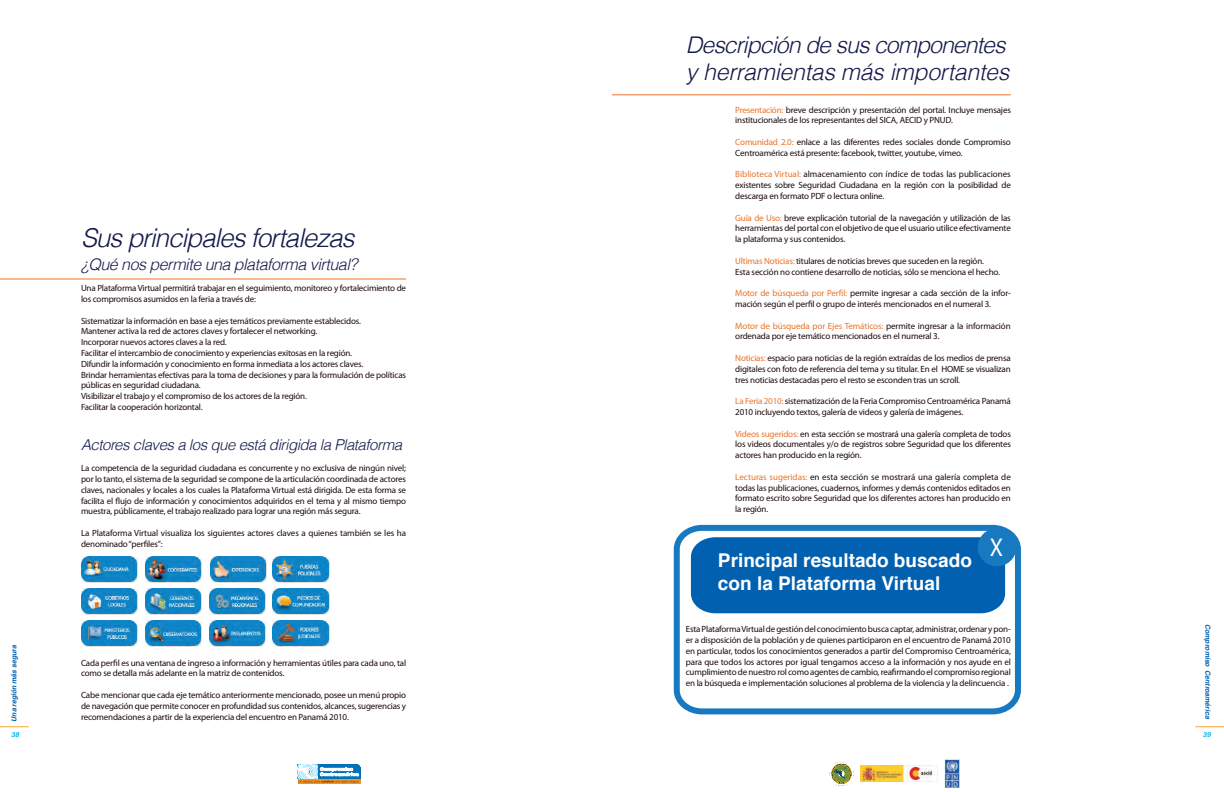
<style>
.page{position:relative;width:1224px;height:792px;background:#fff}
.page>*{position:absolute;margin:0;border:0;box-sizing:border-box;transform-origin:0 0}
.t1{font:italic 300 26px "Helvetica";letter-spacing:-.04em;color:#14194a}
.t2{font:25.9px "Myriad Pro";color:#fff;scale:.9 1}
.t3{font:italic 300 23px/27.6px "Helvetica";letter-spacing:-.025em;color:#14194a}
.t4{font:700 19px/22.8px "Helvetica";color:#fff}
.t5{font:italic 300 16px "Helvetica";letter-spacing:-.03em;color:#14194a}
.t6{font:italic 300 15px "Helvetica";letter-spacing:-.03em;color:#14194a}
.t7{font:9px/10.8px "Myriad Pro";letter-spacing:-.02em;color:#1b090a}
.t8{font:italic 700 7px "Helvetica";color:#0161b0}
.t9{font:italic 700 7px "Helvetica";color:#00baf1}
.s1{color:#e97429}
</style>
<div class="page">
<svg style="left:0;top:726px;width:29px;height:1px"></svg>
<svg style="left:1195px;top:726px;width:29px;height:1px"></svg>
<div style="left:298px;top:779px;width:62px;height:5px;background:#f7931d"></div>
<div style="left:321px;top:768px;width:39px;height:11px;background:#0072bc"></div>
<svg style="left:297px;top:764px;width:62px;height:19px"></svg>
<img style="left:831px;top:761px;width:23px;height:25px">
<img style="left:944px;top:760px;width:15px;height:27px">
<img style="left:860px;top:766px;width:78px;height:15px">
<hr style="left:0;top:278px;width:406px;height:1px;background:#e97429">
<img style="left:81px;top:556px;width:56px;height:26px">
<img style="left:146px;top:556px;width:56px;height:26px">
<img style="left:211px;top:556px;width:56px;height:26px">
<img style="left:273px;top:556px;width:56px;height:26px">
<img style="left:81px;top:588px;width:56px;height:26px">
<img style="left:146px;top:588px;width:56px;height:26px">
<img style="left:209px;top:588px;width:57px;height:26px">
<img style="left:273px;top:588px;width:56px;height:26px">
<img style="left:81px;top:621px;width:56px;height:25px">
<img style="left:146px;top:621px;width:56px;height:25px">
<img style="left:209px;top:621px;width:57px;height:25px">
<img style="left:273px;top:621px;width:56px;height:25px">
<hr style="left:612px;top:94px;width:399px;height:1px;background:#e97429">
<svg style="left:673px;top:524px;width:348px;height:191px"></svg>
<div style="left:691px;top:537px;width:314px;height:76px;background:#0161b0"></div>
<div style="left:978px;top:528px;width:38px;height:38px;background:#1779bf;border-radius:50%"></div>
<p class="t8" style="left:8px;top:722px;width:78px;rotate:-90deg">Una región más segura</p>
<h1 class="t1" style="left:81px;top:221px;width:275px">Sus principales fortalezas</h1>
<h3 class="t5" style="left:81px;top:254px;width:278px">¿Qué nos permite una plataforma virtual?</h3>
<p class="t7" style="left:81px;top:283px;width:327px">Una Plataforma Virtual permitirá trabajar en el seguimiento, monitoreo y fortalecimiento de los compromisos asumidos en la feria a través de:</p>
<p class="t7" style="left:81px;top:315px;width:327px">Sistematizar la información en base a ejes temáticos previamente establecidos.<br>Mantener activa la red de actores claves y fortalecer el networking.<br>Incorporar nuevos actores claves a la red.<br>Facilitar el intercambio de conocimiento y experiencias exitosas en la región.<br>Difundir la información y conocimiento en forma inmediata a los actores claves.<br>Brindar herramientas efectivas para la toma de decisiones y para la formulación de políticas públicas en seguridad ciudadana.<br>Visibilizar el trabajo y el compromiso de los actores de la región.<br>Facilitar la cooperación horizontal.</p>
<h3 class="t6" style="left:81px;top:435px;width:323px">Actores claves a los que está dirigida la Plataforma</h3>
<p class="t7" style="left:81px;top:463px;width:327px;text-align:justify">La competencia de la seguridad ciudadana es concurrente y no exclusiva de ningún nivel; por lo tanto, el sistema de la seguridad se compone de la articulación coordinada de actores claves, nacionales y locales a los cuales la Plataforma Virtual está dirigida. De esta forma se facilita el flujo de información y conocimientos adquiridos en el tema y al mismo tiempo muestra, públicamente, el trabajo realizado para lograr una región más segura.</p>
<p class="t7" style="left:81px;top:527px;width:327px">La Plataforma Virtual visualiza los siguientes actores claves a quienes también se les ha denominado “perfiles”:</p>
<p class="t7" style="left:81px;top:657px;width:327px">Cada perfil es una ventana de ingreso a información y herramientas útiles para cada uno, tal como se detalla más adelante en la matriz de contenidos.</p>
<p class="t7" style="left:81px;top:689px;width:327px;text-align:justify">Cabe mencionar que cada eje temático anteriormente mencionado, posee un menú propio de navegación que permite conocer en profundidad sus contenidos, alcances, sugerencias y recomendaciones a partir de la experiencia del encuentro en Panamá 2010.</p>
<h3 class="t3" style="left:686px;top:31px;width:325px">Descripción de sus componentes y herramientas más importantes</h3>
<p class="t7" style="left:735px;top:104px;width:277px"><span class="s1">Presentación:</span> breve descripción y presentación del portal. Incluye mensajes institucionales de los representantes del SICA, AECID y PNUD.</p>
<p class="t7" style="left:735px;top:136px;width:277px"><span class="s1">Comunidad 2.0:</span> enlace a las diferentes redes sociales donde Compromiso<br>Centroamérica está presente: facebook, twitter, youtube, vimeo.</p>
<p class="t7" style="left:735px;top:169px;width:277px;text-align:justify"><span class="s1">Biblioteca Virtual:</span> almacenamiento con índice de todas las publicaciones existentes sobre Seguridad Ciudadana en la región con la posibilidad de descarga en formato PDF o lectura online.</p>
<p class="t7" style="left:735px;top:212px;width:277px;text-align:justify"><span class="s1">Guía de Uso:</span> breve explicación tutorial de la navegación y utilización de las herramientas del portal con el objetivo de que el usuario utilice efectivamente la plataforma y sus contenidos.</p>
<p class="t7" style="left:735px;top:255px;width:266px"><span class="s1">Ultimas Noticias:</span> titulares de noticias breves que suceden en la región.<br>Esta sección no contiene desarrollo de noticias, sólo se menciona el hecho.</p>
<p class="t7" style="left:735px;top:288px;width:277px"><span class="s1">Motor de búsqueda por Perfil:</span> permite ingresar a cada sección de la infor&shy;mación según el perfil o grupo de interés mencionados en el numeral 3.</p>
<p class="t7" style="left:735px;top:320px;width:277px"><span class="s1">Motor de búsqueda por Ejes Temáticos:</span> permite ingresar a la información ordenada por eje temático mencionados en el numeral 3.</p>
<p class="t7" style="left:735px;top:352px;width:277px;text-align:justify"><span class="s1">Noticias:</span> espacio para noticias de la región extraídas de los medios de prensa digitales con foto de referencia del tema y su titular. En el HOME se visualizan tres noticias destacadas pero el resto se esconden tras un scroll.</p>
<p class="t7" style="left:735px;top:396px;width:277px"><span class="s1">La Feria 2010:</span> sistematización de la Feria Compromiso Centroamérica Panamá<br>2010 incluyendo textos, galería de videos y galería de imágenes.</p>
<p class="t7" style="left:735px;top:428px;width:277px;text-align:justify"><span class="s1">Videos sugeridos:</span> en esta sección se mostrará una galería completa de todos los videos documentales y/o de registros sobre Seguridad que los diferentes actores han producido en la región.</p>
<p class="t7" style="left:735px;top:471px;width:277px;text-align:justify"><span class="s1">Lecturas sugeridas:</span> en esta sección se mostrará una galería completa de todas las publicaciones, cuadernos, informes y demás contenidos editados en formato escrito sobre Seguridad que los diferentes actores han producido en la región.</p>
<h3 class="t4" style="left:718px;top:549px;width:256px">Principal resultado buscado con la Plataforma Virtual</h3>
<h2 class="t2" style="left:990px;top:531px;width:16px">X</h2>
<p class="t7" style="left:686px;top:624px;width:327px;text-align:justify">Esta Plataforma Virtual de gestión del conocimiento busca captar, administrar, ordenar y pon&shy;er a disposición de la población y de quienes participaron en el encuentro de Panamá 2010 en particular, todos los conocimientos generados a partir del Compromiso Centroamérica, para que todos los actores por igual tengamos acceso a la información y nos ayude en el cumplimiento de nuestro rol como agentes de cambio, reafirmando el compromiso regional en la búsqueda e implementación soluciones al problema de la violencia y la delincuencia .</p>
<p class="t8" style="left:1214px;top:624px;width:96px;rotate:90deg">Compromiso Centroamérica</p>
<p class="t9" style="left:11px;top:729px;width:9px">38</p>
<p class="t9" style="left:1203px;top:729px;width:9px">39</p>
</div>
